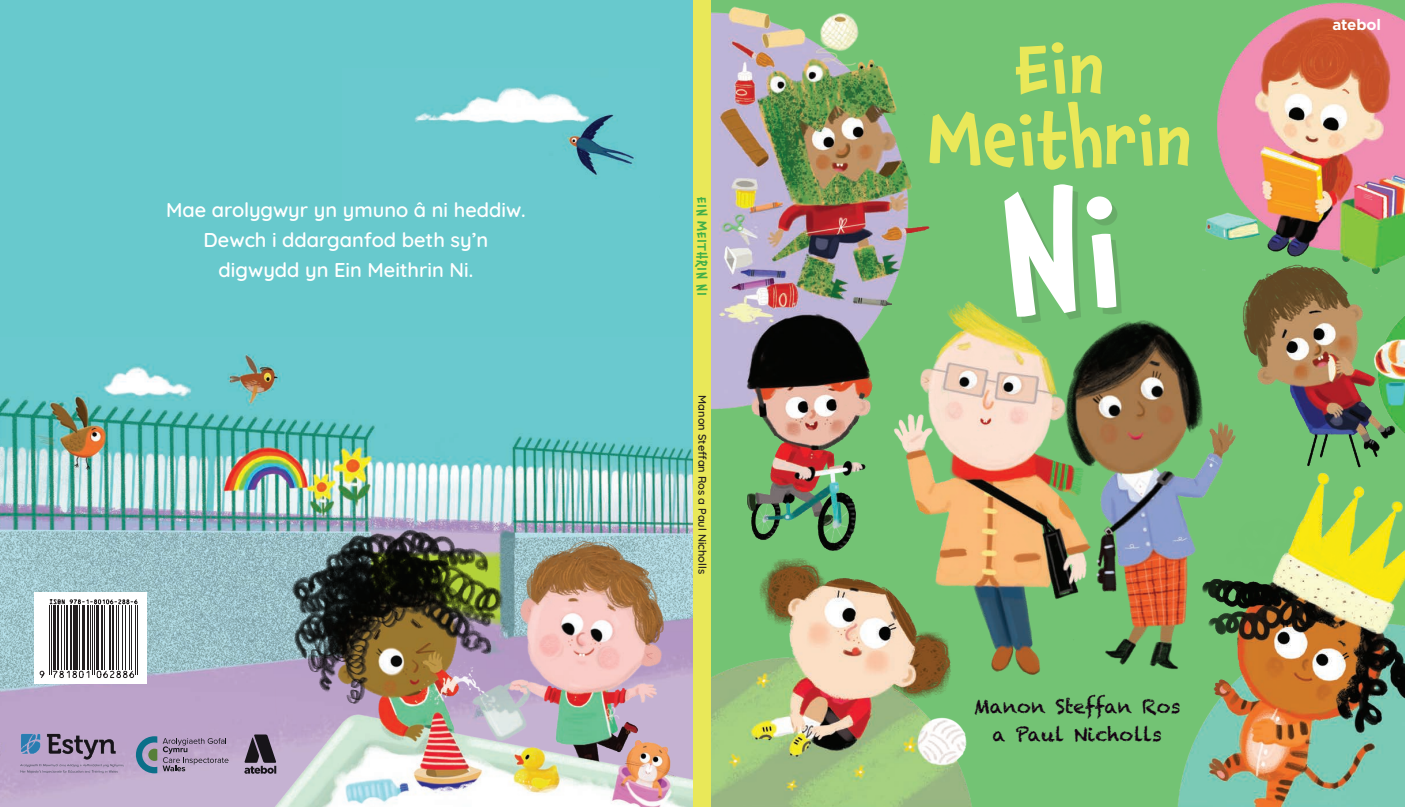
<style>
.page{position:relative;width:1406px;height:808px;background:#fff}
.page>*{position:absolute;margin:0;border:0;box-sizing:border-box;transform-origin:0 0}
.t1{font:500 151.6px "Chaloops";color:#fff}
.t2{font:500 70.1px/72px "Chaloops";color:#e9e859;text-align:center}
.t3{font:600 20px/30px "Quicksand";color:#fff;text-align:center}
.t4{font:19.4px/28px "Chalkduster";color:#150213;text-align:center}
.t5{font:700 15.2px "Gotham";letter-spacing:-.01em;color:#fff}
.t6{font:500 13px "Chaloops";letter-spacing:.055em;color:#40ae49}
.t7{font:600 11px "Quicksand";color:#231f20}
</style>
<div class="page">
<div style="left:0;top:0;width:702px;height:807px;background:#68c9cd"></div>
<img style="left:414px;top:87px;width:221px;height:92px">
<img style="left:710px;top:0;width:695px;height:806px">
<div style="left:1010px;top:190px;width:112px;height:132px;background:#231f20;opacity:.14"></div>
<img style="left:0;top:354px;width:693px;height:453px">
<img style="left:261px;top:501px;width:432px;height:306px">
<div style="left:34px;top:593px;width:112px;height:91px;background:#fff"></div>
<hr style="left:49px;top:605px;width:1px;height:69px;background:#231f20">
<hr style="left:51px;top:605px;width:1px;height:69px;background:#231f20">
<hr style="left:53px;top:605px;width:3px;height:65px;background:#231f20">
<hr style="left:57px;top:605px;width:2px;height:65px;background:#231f20">
<hr style="left:61px;top:605px;width:1px;height:65px;background:#231f20">
<hr style="left:64px;top:605px;width:1px;height:65px;background:#231f20">
<hr style="left:66px;top:605px;width:2px;height:65px;background:#231f20">
<hr style="left:70px;top:605px;width:2px;height:65px;background:#231f20">
<hr style="left:73px;top:605px;width:1px;height:65px;background:#231f20">
<hr style="left:75px;top:605px;width:3px;height:65px;background:#231f20">
<hr style="left:79px;top:605px;width:1px;height:65px;background:#231f20">
<hr style="left:82px;top:605px;width:3px;height:65px;background:#231f20">
<hr style="left:87px;top:605px;width:1px;height:65px;background:#231f20">
<hr style="left:90px;top:605px;width:1px;height:65px;background:#231f20">
<hr style="left:92px;top:605px;width:1px;height:69px;background:#231f20">
<hr style="left:94px;top:605px;width:1px;height:69px;background:#231f20">
<hr style="left:96px;top:605px;width:3px;height:65px;background:#231f20">
<hr style="left:101px;top:605px;width:1px;height:65px;background:#231f20">
<hr style="left:103px;top:605px;width:1px;height:65px;background:#231f20">
<hr style="left:104px;top:605px;width:1px;height:65px;background:#231f20">
<hr style="left:109px;top:605px;width:2px;height:65px;background:#231f20">
<hr style="left:112px;top:605px;width:2px;height:65px;background:#231f20">
<hr style="left:116px;top:605px;width:1px;height:65px;background:#231f20">
<hr style="left:118px;top:605px;width:1px;height:65px;background:#231f20">
<hr style="left:122px;top:605px;width:1px;height:65px;background:#231f20">
<hr style="left:125px;top:605px;width:1px;height:65px;background:#231f20">
<hr style="left:129px;top:605px;width:1px;height:65px;background:#231f20">
<hr style="left:131px;top:605px;width:1px;height:65px;background:#231f20">
<hr style="left:135px;top:605px;width:1px;height:69px;background:#231f20">
<hr style="left:137px;top:605px;width:1px;height:69px;background:#231f20">
<svg style="left:39px;top:670px;width:95px;height:8px"></svg>
<svg style="left:50px;top:599px;width:88px;height:5px"></svg>
<svg style="left:244px;top:734px;width:32px;height:39px"></svg>
<img style="left:17px;top:731px;width:110px;height:47px">
<svg style="left:163px;top:738px;width:65px;height:33px;background:#a592b0"></svg>
<svg style="left:136px;top:736px;width:21px;height:37px"></svg>
<div style="left:693px;top:0;width:17px;height:807px;background:#e9e859"></div>
<p class="t3" style="left:166px;top:193px;width:361px">Mae arolygwyr yn ymuno â ni heddiw.<br>Dewch i ddarganfod beth sy’n digwydd yn Ein Meithrin Ni.</p>
<p class="t6" style="left:712px;top:197px;width:100px;rotate:90deg">EIN MEITHRIN NI</p>
<p class="t7" style="left:711px;top:395px;width:180px;rotate:90deg">Manon Steffan Ros a Paul Nicholls</p>
<h2 class="t2" style="left:928px;top:32px;width:265px">Ein<br>Meithrin</h2>
<h1 class="t1" style="left:1000px;top:137px;width:126px">Ni</h1>
<p class="t5" style="left:1333px;top:15px;width:50px">atebol</p>
<p class="t4" style="left:974px;top:692px;width:209px">Manon Steffan Ros a Paul Nicholls</p>
</div>
